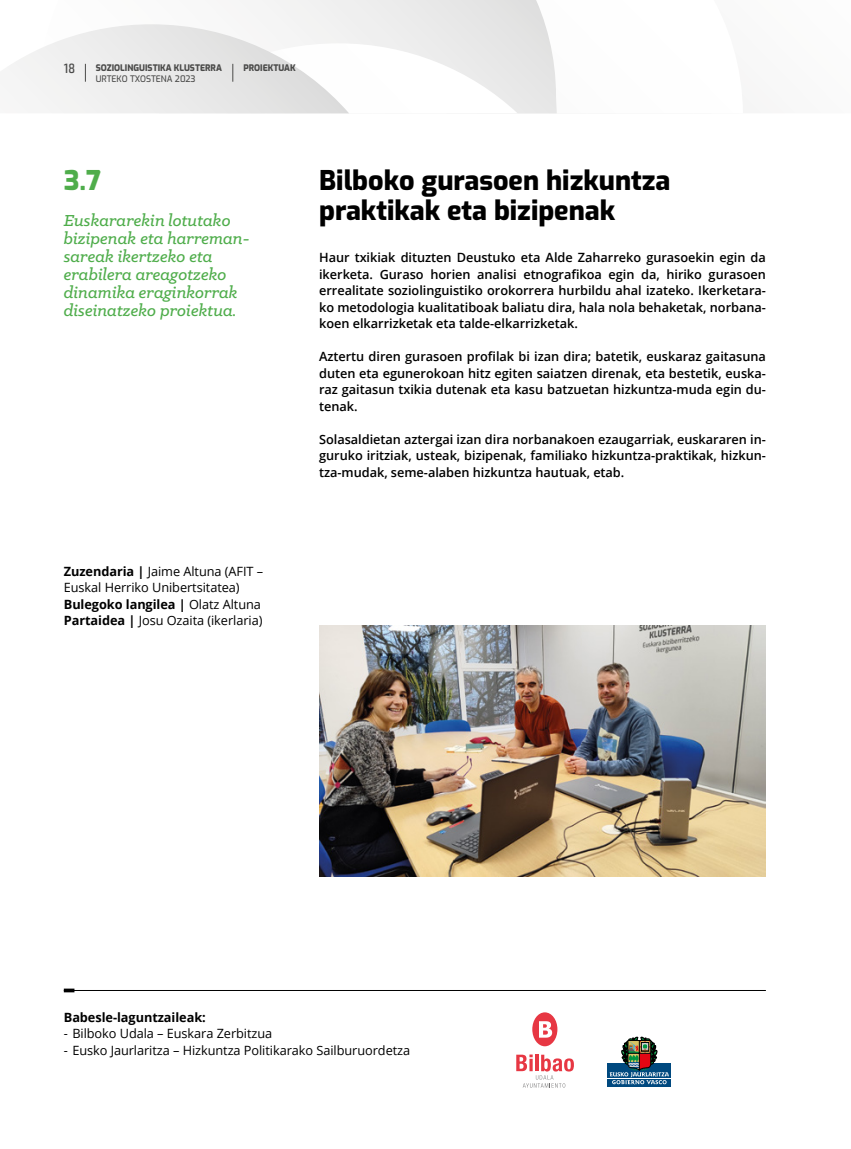
<style>
.page{position:relative;width:851px;height:1149px;background:#fff}
.page>*{position:absolute;margin:0;border:0;box-sizing:border-box;transform-origin:0 0}
.t1{font:800 27px/30px "Exo";color:#000}
.t2{font:800 27px "Exo";color:#4fad4b}
.t3{font:italic 500 18px/18px "Klinic Slab";color:#4fad4b}
.t4{font:500 condensed 13.5px "Exo 2";color:#4a4a49}
.t5{font:600 12.75px/16.5px "Open Sans";letter-spacing:-.005em;color:#000;text-align:justify}
.t6{font:12.75px/16.5px "Open Sans";letter-spacing:-.005em;color:#000}
.t7{font:700 12.75px "Open Sans";letter-spacing:-.005em;color:#000}
.t8{font:800 9px "Exo";color:#4a4a49;scale:.95 1}
.t9{font:500 9px "Exo";color:#4a4a49;scale:.95 1}
.s1{font-weight:700}
</style>
<div class="page">
<svg style="left:262px;top:0;width:294px;height:113px"></svg>
<svg style="left:7px;top:24px;width:510px;height:89px"></svg>
<img style="left:319px;top:625px;width:446px;height:251px">
<hr style="left:64px;top:989px;width:701px;height:1px;background:#000">
<svg style="left:64px;top:988px;width:10px;height:4px"></svg>
<div style="left:605px;top:1061px;width:67px;height:26px;background:linear-gradient(to right,#00497f,#00497f)"></div>
<div style="left:607px;top:1062px;width:64px;height:23px;background:#00497f"></div>
<hr style="left:607px;top:1077px;width:64px;height:1px;background:#fff">
<svg style="left:609px;top:1036px;width:59px;height:48px"></svg>
<div style="left:532px;top:1012px;width:25px;height:33px;background:#e73743;border-radius:50%"></div>
<svg style="left:539px;top:1021px;width:13px;height:16px"></svg>
<svg style="left:516px;top:1054px;width:58px;height:33px"></svg>
<p class="t4" style="left:64px;top:61px;width:13px">18</p>
<p class="t8" style="left:96px;top:60px;width:134px">SOZIOLINGUISTIKA KLUSTERRA</p>
<p class="t9" style="left:96px;top:72px;width:107px">URTEKO TXOSTENA 2023</p>
<p class="t8" style="left:243px;top:60px;width:57px">PROIEKTUAK</p>
<h1 class="t2" style="left:64px;top:159px;width:39px">3.7</h1>
<h2 class="t3" style="left:64px;top:211px;width:187px">Euskararekin lotutako bizipenak eta harreman&shy;sareak ikertzeko eta erabilera areagotzeko dinamika eraginkorrak diseinatzeko proiektua.</h2>
<h1 class="t1" style="left:319px;top:163px;width:353px">Bilboko gurasoen hizkuntza praktikak eta bizipenak</h1>
<p class="t5" style="left:319px;top:249px;width:448px">Haur txikiak dituzten Deustuko eta Alde Zaharreko gurasoekin egin da ikerketa. Guraso horien analisi etnografikoa egin da, hiriko gurasoen errealitate soziolinguistiko orokorrera hurbildu ahal izateko. Ikerketara&shy;ko metodologia kualitatiboak baliatu dira, hala nola behaketak, norbana&shy;koen elkarrizketak eta talde-elkarrizketak.</p>
<p class="t5" style="left:319px;top:348px;width:448px">Aztertu diren gurasoen profilak bi izan dira; batetik, euskaraz gaitasuna duten eta egunerokoan hitz egiten saiatzen direnak, eta bestetik, euska&shy;raz gaitasun txikia dutenak eta kasu batzuetan hizkuntza-muda egin du&shy;tenak.</p>
<p class="t5" style="left:319px;top:430px;width:448px">Solasaldietan aztergai izan dira norbanakoen ezaugarriak, euskararen in&shy;guruko iritziak, usteak, bizipenak, familiako hizkuntza-praktikak, hizkun&shy;tza-mudak, seme-alaben hizkuntza hautuak, etab.</p>
<p class="t6" style="left:64px;top:562px;width:201px"><span class="s1">Zuzendaria |</span> Jaime Altuna (AFIT – Euskal Herriko Unibertsitatea)<br><span class="s1">Bulegoko langilea |</span> Olatz Altuna <span class="s1">Partaidea |</span> Josu Ozaita (ikerlaria)</p>
<p class="t7" style="left:64px;top:1007px;width:143px">Babesle-laguntzaileak:</p>
<p class="t6" style="left:64px;top:1024px;width:210px">- Bilboko Udala – Euskara Zerbitzua</p>
<p class="t6" style="left:64px;top:1041px;width:348px">- Eusko Jaurlaritza – Hizkuntza Politikarako Sailburuordetza</p>
</div>
